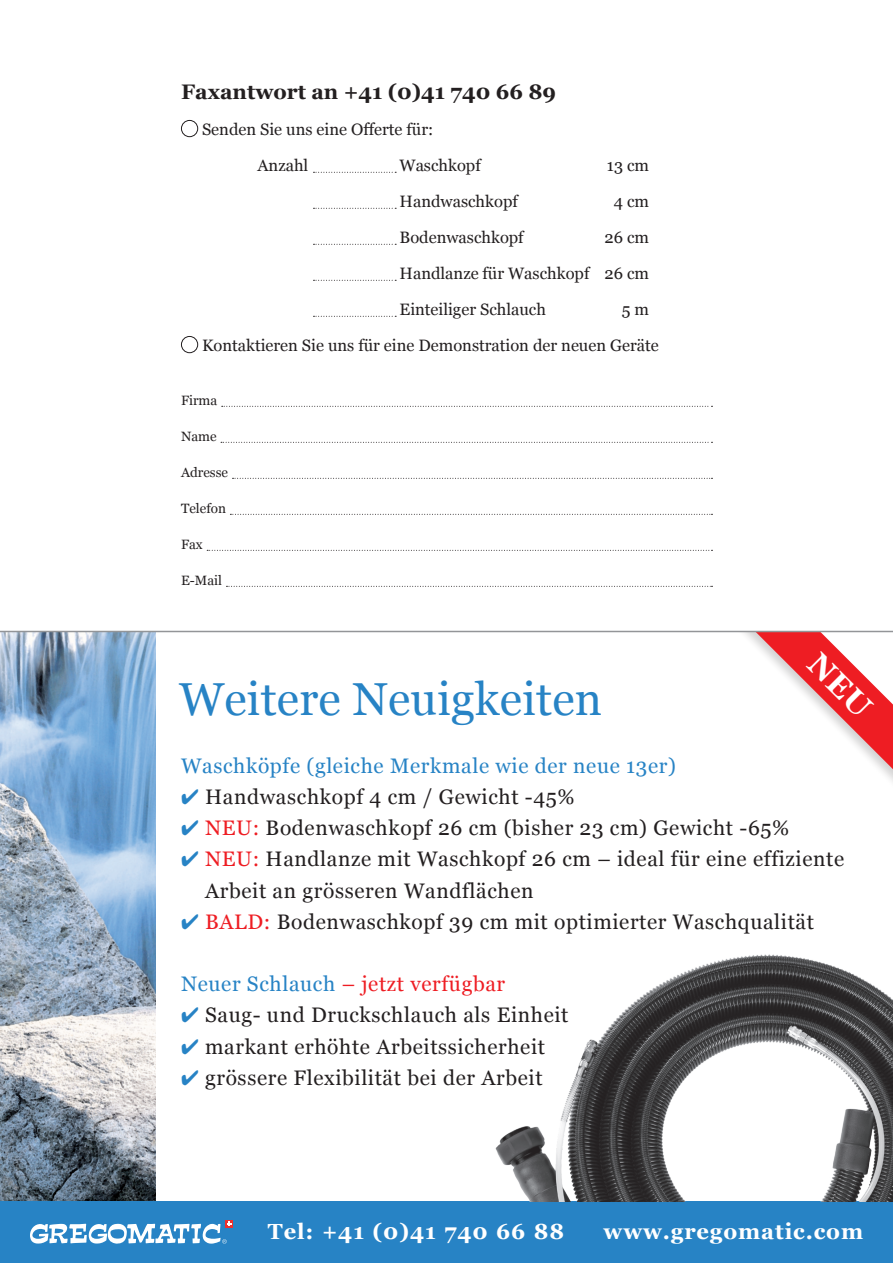
<style>
.page{position:relative;width:893px;height:1263px;background:#fff}
.page>*{position:absolute;margin:0;border:0;box-sizing:border-box;transform-origin:0 0}
.t1{font:46.2px "Georgia";letter-spacing:.005em;color:#2783c5}
.t2{font:700 21.9px "Georgia";letter-spacing:.04em;color:#fff}
.t3{font:21px/31.2px "Georgia";letter-spacing:.03em;color:#231f20}
.t4{font:21px "Georgia";letter-spacing:.03em;color:#2783c5}
.t5{font:21px "Georgia";letter-spacing:.03em;color:#ee1d23}
.t6{font:700 21px "Georgia";color:#231f20}
.t7{font:16.5px/36px "Georgia";color:#231f20}
.t8{font:13.5px "Georgia";color:#231f20}
.s1{color:#2783c5}
.s2{color:#ee1d23}
</style>
<div class="page">
<img style="left:0;top:632px;width:155px;height:569px">
<div style="left:0;top:1201px;width:893px;height:62px;background:#2783c5"></div>
<svg style="left:313px;top:172px;width:83px;height:1px"></svg>
<svg style="left:313px;top:208px;width:83px;height:1px"></svg>
<svg style="left:313px;top:244px;width:83px;height:1px"></svg>
<svg style="left:313px;top:280px;width:83px;height:1px"></svg>
<svg style="left:313px;top:316px;width:83px;height:1px"></svg>
<svg style="left:222px;top:406px;width:490px;height:1px"></svg>
<svg style="left:221px;top:442px;width:491px;height:1px"></svg>
<svg style="left:233px;top:478px;width:479px;height:1px"></svg>
<svg style="left:230px;top:514px;width:482px;height:1px"></svg>
<svg style="left:207px;top:550px;width:505px;height:1px"></svg>
<svg style="left:226px;top:586px;width:486px;height:1px"></svg>
<div style="left:181px;top:120px;width:17px;height:17px;border:1px solid #231f20;border-radius:50%"></div>
<div style="left:181px;top:336px;width:17px;height:17px;border:1px solid #231f20;border-radius:50%"></div>
<img style="left:495px;top:954px;width:398px;height:247px">
<hr style="left:0;top:631px;width:893px;height:1px;background:#939598">
<div style="left:226px;top:1220px;width:7px;height:7px;background:#ee302d"></div>
<svg style="left:30px;top:1221px;width:202px;height:22px"></svg>
<svg style="left:727px;top:630px;width:166px;height:139px"></svg>
<p class="t6" style="left:181px;top:76px;width:377px">Faxantwort an +41 (0)41 740 66 89</p>
<p class="t7" style="left:258px;top:110px;width:177px;text-indent:-56px">Senden Sie uns eine Offerte für:<br>Anzahl</p>
<p class="t7" style="left:400px;top:146px;width:83px">Waschkopf</p>
<p class="t7" style="left:607px;top:146px;width:44px">13 cm</p>
<p class="t7" style="left:400px;top:182px;width:120px">Handwaschkopf</p>
<p class="t7" style="left:614px;top:182px;width:37px">4 cm</p>
<p class="t7" style="left:400px;top:218px;width:126px">Bodenwaschkopf</p>
<p class="t7" style="left:400px;top:218px;width:251px;text-align:justify;text-indent:205px">26 cm Handlanze für Waschkopf 26 cm Einteiliger Schlauch</p>
<p class="t7" style="left:202px;top:290px;width:458px;text-indent:420px">5 m<br>Kontaktieren Sie uns für eine Demonstration der neuen Geräte</p>
<p class="t8" style="left:181px;top:390px;width:38px">Firma</p>
<p class="t8" style="left:181px;top:426px;width:37px">Name</p>
<p class="t8" style="left:181px;top:462px;width:49px">Adresse</p>
<p class="t8" style="left:181px;top:498px;width:46px">Telefon</p>
<p class="t8" style="left:181px;top:534px;width:23px">Fax</p>
<p class="t8" style="left:181px;top:570px;width:42px">E-Mail</p>
<h1 class="t1" style="left:179px;top:666px;width:424px">Weitere Neuigkeiten</h1>
<p class="t4" style="left:181px;top:750px;width:496px">Waschköpfe (gleiche Merkmale wie der neue 13er)</p>
<p class="t3" style="left:181px;top:780px;width:395px"><span class="s1">✔</span> Handwaschkopf 4 cm / Gewicht -45%</p>
<p class="t3" style="left:181px;top:811px;width:610px"><span class="s1">✔</span> <span class="s2">NEU:</span> Bodenwaschkopf 26 cm (bisher 23 cm) Gewicht -65%</p>
<p class="t3" style="left:205px;top:843px;width:640px;text-indent:-24px"><span class="s1">✔</span> <span class="s2">NEU:</span> Handlanze mit Waschkopf 26 cm – ideal für eine effiziente<br>Arbeit an grösseren Wandflächen</p>
<p class="t3" style="left:181px;top:905px;width:634px"><span class="s1">✔</span> <span class="s2">BALD:</span> Bodenwaschkopf 39 cm mit optimierter Waschqualität</p>
<p class="t5" style="left:181px;top:969px;width:326px"><span class="s1">Neuer Schlauch</span> – jetzt verfügbar</p>
<p class="t3" style="left:181px;top:999px;width:389px"><span class="s1">✔</span> Saug- und Druckschlauch als Einheit</p>
<p class="t3" style="left:181px;top:1030px;width:366px"><span class="s1">✔</span> markant erhöhte Arbeitssicherheit</p>
<p class="t3" style="left:181px;top:1061px;width:363px"><span class="s1">✔</span> grössere Flexibilität bei der Arbeit</p>
<p class="t2" style="left:268px;top:1215px;width:298px">Tel: +41 (0)41 740 66 88</p>
<p class="t2" style="left:604px;top:1215px;width:261px">www.gregomatic.com</p>
</div>
